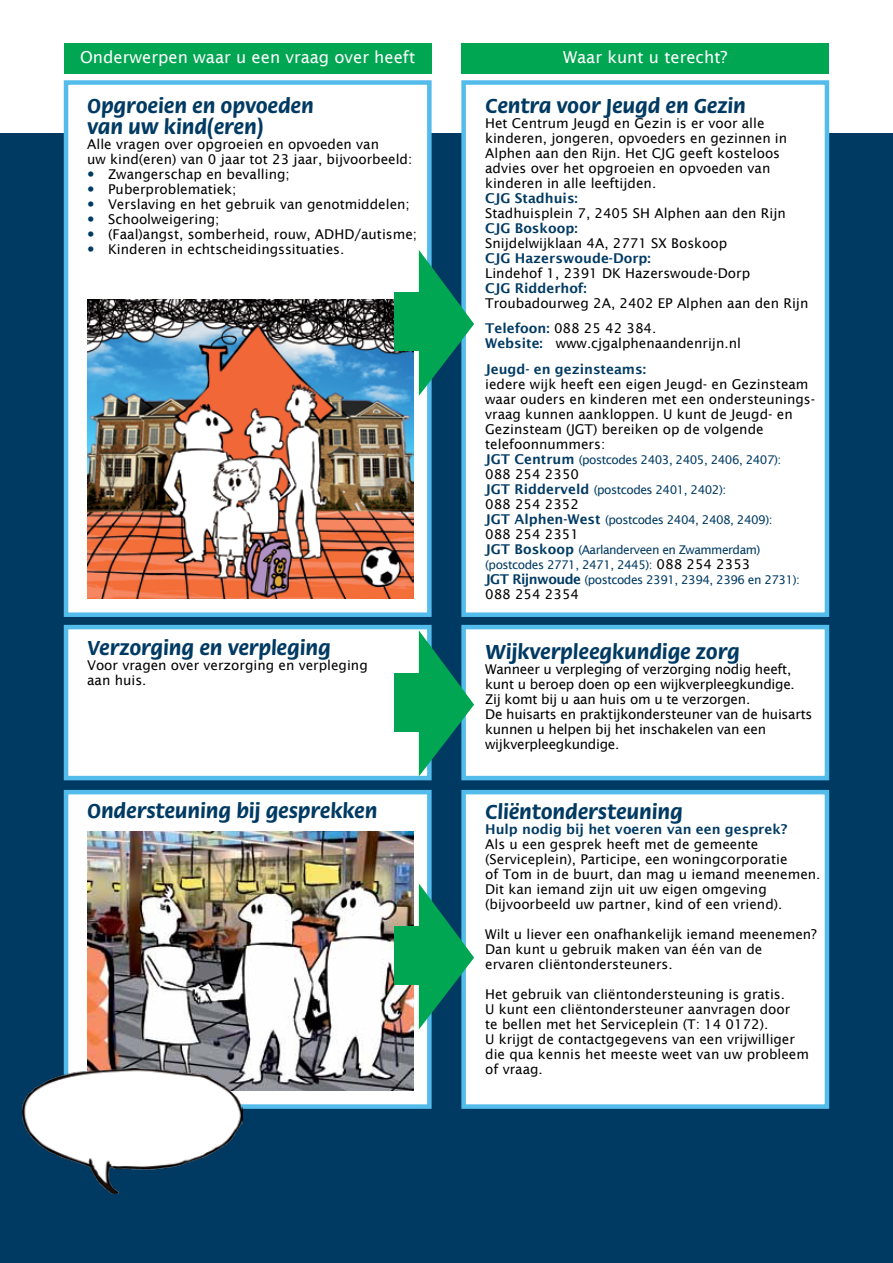
<style>
.page{position:relative;width:893px;height:1263px;background:#fff}
.page>*{position:absolute;margin:0;border:0;box-sizing:border-box;transform-origin:0 0}
.t1{font:700 21px/21px "Flora";color:#003a63}
.t2{font:16.5px "Lucida Sans";color:#fff}
.t3{font:13.5px/15px "Lucida Sans";color:#000}
.t4{font:13.5px/15px "Lucida Sans";letter-spacing:-.02em;color:#000}
.t5{font:600 13.5px/25.5px "Lucida Sans";color:#003a63}
.t6{font:12px/15px "Lucida Sans";letter-spacing:-.04em;color:#003a63}
.s1{font-weight:600;color:#003a63}
.s2{font-weight:400;color:#000}
.s3{font-weight:600;font-size:13.5px}
.s4{font-size:13.5px;color:#000}
</style>
<div class="page">
<div style="left:0;top:133px;width:893px;height:1130px;background:#003a63"></div>
<div style="left:64px;top:80px;width:368px;height:537px;background:#fff;border:4px solid #54bceb"></div>
<div style="left:461px;top:80px;width:368px;height:537px;background:#fff;border:4px solid #54bceb"></div>
<div style="left:64px;top:43px;width:368px;height:30px;background:#00a651"></div>
<div style="left:461px;top:43px;width:368px;height:30px;background:#00a651"></div>
<div style="left:64px;top:625px;width:368px;height:155px;background:#fff;border:4px solid #54bceb"></div>
<div style="left:461px;top:625px;width:368px;height:155px;background:#fff;border:4px solid #54bceb"></div>
<img style="left:87px;top:300px;width:327px;height:298px">
<div style="left:64px;top:790px;width:368px;height:319px;background:#fff;border:4px solid #54bceb"></div>
<div style="left:461px;top:790px;width:368px;height:319px;background:#fff;border:4px solid #54bceb"></div>
<svg style="left:419px;top:250px;width:55px;height:146px"></svg>
<div style="left:394px;top:292px;width:46px;height:58px;background:#00a651"></div>
<svg style="left:419px;top:630px;width:55px;height:146px"></svg>
<div style="left:394px;top:673px;width:46px;height:58px;background:#00a651"></div>
<img style="left:87px;top:831px;width:327px;height:259px">
<img style="left:23px;top:1067px;width:219px;height:127px">
<svg style="left:419px;top:883px;width:55px;height:146px"></svg>
<div style="left:394px;top:926px;width:46px;height:58px;background:#00a651"></div>
<p class="t2" style="left:80px;top:47px;width:336px">Onderwerpen waar u een vraag over heeft</p>
<p class="t2" style="left:563px;top:47px;width:166px">Waar kunt u terecht?</p>
<h1 class="t1" style="left:87px;top:95px;width:228px">Opgroeien en opvoeden van uw kind(eren)</h1>
<p class="t3" style="left:87px;top:136px;width:293px">Alle vragen over opgroeien en opvoeden van</p>
<p class="t3" style="left:87px;top:151px;width:327px">uw kind(eren) van 0 jaar tot 23 jaar, bijvoorbeeld:</p>
<p class="t3" style="left:108px;top:166px;width:183px">Zwangerschap en bevalling;</p>
<p class="t3" style="left:108px;top:181px;width:130px">Puberproblematiek;</p>
<p class="t3" style="left:108px;top:196px;width:303px">Verslaving en het gebruik van genotmiddelen;</p>
<p class="t3" style="left:108px;top:211px;width:113px">Schoolweigering;</p>
<p class="t3" style="left:108px;top:226px;width:311px">(Faal)angst, somberheid, rouw, ADHD/autisme;</p>
<p class="t3" style="left:108px;top:241px;width:238px">Kinderen in echtscheidingssituaties.</p>
<h1 class="t1" style="left:485px;top:95px;width:262px">Centra voor Jeugd en Gezin</h1>
<p class="t3" style="left:485px;top:115px;width:304px">Het Centrum Jeugd en Gezin is er voor alle kinderen, jongeren, opvoeders en gezinnen in Alphen aan den Rijn. Het CJG geeft kosteloos advies over het opgroeien en opvoeden van kinderen in alle leeftijden.</p>
<p class="t5" style="left:485px;top:185px;width:94px">CJG Stadhuis:</p>
<p class="t3" style="left:485px;top:205px;width:302px">Stadhuisplein 7, 2405 SH Alphen aan den Rijn</p>
<p class="t5" style="left:485px;top:215px;width:94px">CJG Boskoop:</p>
<p class="t3" style="left:485px;top:235px;width:243px">Snijdelwijklaan 4A, 2771 SX Boskoop</p>
<p class="t5" style="left:485px;top:245px;width:167px">CJG Hazerswoude-Dorp:</p>
<p class="t3" style="left:485px;top:265px;width:266px">Lindehof 1, 2391 DK Hazerswoude-Dorp</p>
<p class="t5" style="left:485px;top:275px;width:103px">CJG Ridderhof:</p>
<p class="t3" style="left:485px;top:290px;width:325px;line-height:25.5px">Troubadourweg 2A, 2402 EP Alphen aan den Rijn<br><span class="s1">Telefoon:</span> 088 25 42 384.</p>
<p class="t5" style="left:485px;top:330px;width:257px">Website: <span class="s2">www.cjgalphenaandenrijn.nl<br></span>Jeugd- en gezinsteams:</p>
<p class="t3" style="left:485px;top:376px;width:332px">iedere wijk heeft een eigen Jeugd- en Gezinsteam waar ouders en kinderen met een ondersteunings&shy;vraag kunnen aankloppen. U kunt de Jeugd- en Gezinsteam (JGT) bereiken op de volgende telefoonnummers:</p>
<p class="t6" style="left:485px;top:452px;width:298px"><span class="s3">JGT Centrum</span> (postcodes 2403, 2405, 2406, 2407):</p>
<p class="t3" style="left:485px;top:466px;width:95px">088 254 2350</p>
<p class="t6" style="left:485px;top:482px;width:243px"><span class="s3">JGT Ridderveld</span> (postcodes 2401, 2402):</p>
<p class="t3" style="left:485px;top:496px;width:95px">088 254 2352</p>
<p class="t6" style="left:485px;top:512px;width:289px"><span class="s3">JGT Alphen-West</span> (postcodes 2404, 2408, 2409):</p>
<p class="t3" style="left:485px;top:526px;width:95px">088 254 2351</p>
<p class="t6" style="left:485px;top:542px;width:316px"><span class="s3">JGT Boskoop</span> (Aarlanderveen en Zwammerdam) (postcodes 2771, 2471, 2445): <span class="s4">088 254 2353<br></span><span class="s3">JGT Rijnwoude</span> (postcodes 2391, 2394, 2396 en 2731):</p>
<p class="t3" style="left:485px;top:586px;width:95px">088 254 2354</p>
<h1 class="t1" style="left:87px;top:638px;width:245px">Verzorging en verpleging</h1>
<p class="t3" style="left:87px;top:658px;width:282px">Voor vragen over verzorging en verpleging aan huis.</p>
<h1 class="t1" style="left:485px;top:641px;width:256px">Wijkverpleegkundige zorg</h1>
<p class="t4" style="left:485px;top:661px;width:329px">Wanneer u verpleging of verzorging nodig heeft, kunt u beroep doen op een wijkverpleegkundige.<br>Zij komt bij u aan huis om u te verzorgen.<br>De huisarts en praktijkondersteuner van de huisarts kunnen u helpen bij het inschakelen van een wijkverpleegkundige.</p>
<h1 class="t1" style="left:87px;top:801px;width:292px">Ondersteuning bij gesprekken</h1>
<h1 class="t1" style="left:485px;top:802px;width:199px">Cliëntondersteuning</h1>
<p class="t5" style="left:485px;top:817px;width:304px">Hulp nodig bij het voeren van een gesprek?</p>
<p class="t3" style="left:485px;top:837px;width:337px">Als u een gesprek heeft met de gemeente (Serviceplein), Participe, een woningcorporatie<br>of Tom in de buurt, dan mag u iemand meenemen.<br>Dit kan iemand zijn uit uw eigen omgeving (bijvoorbeeld uw partner, kind of een vriend).</p>
<p class="t3" style="left:485px;top:927px;width:333px">Wilt u liever een onafhankelijk iemand meenemen?<br>Dan kunt u gebruik maken van één van de<br>ervaren cliëntondersteuners.</p>
<p class="t3" style="left:485px;top:987px;width:325px">Het gebruik van cliëntondersteuning is gratis.<br>U kunt een cliëntondersteuner aanvragen door<br>te bellen met het Serviceplein (T: 14 0172).<br>U krijgt de contactgegevens van een vrijwilliger die qua kennis het meeste weet van uw probleem of vraag.</p>
</div>
